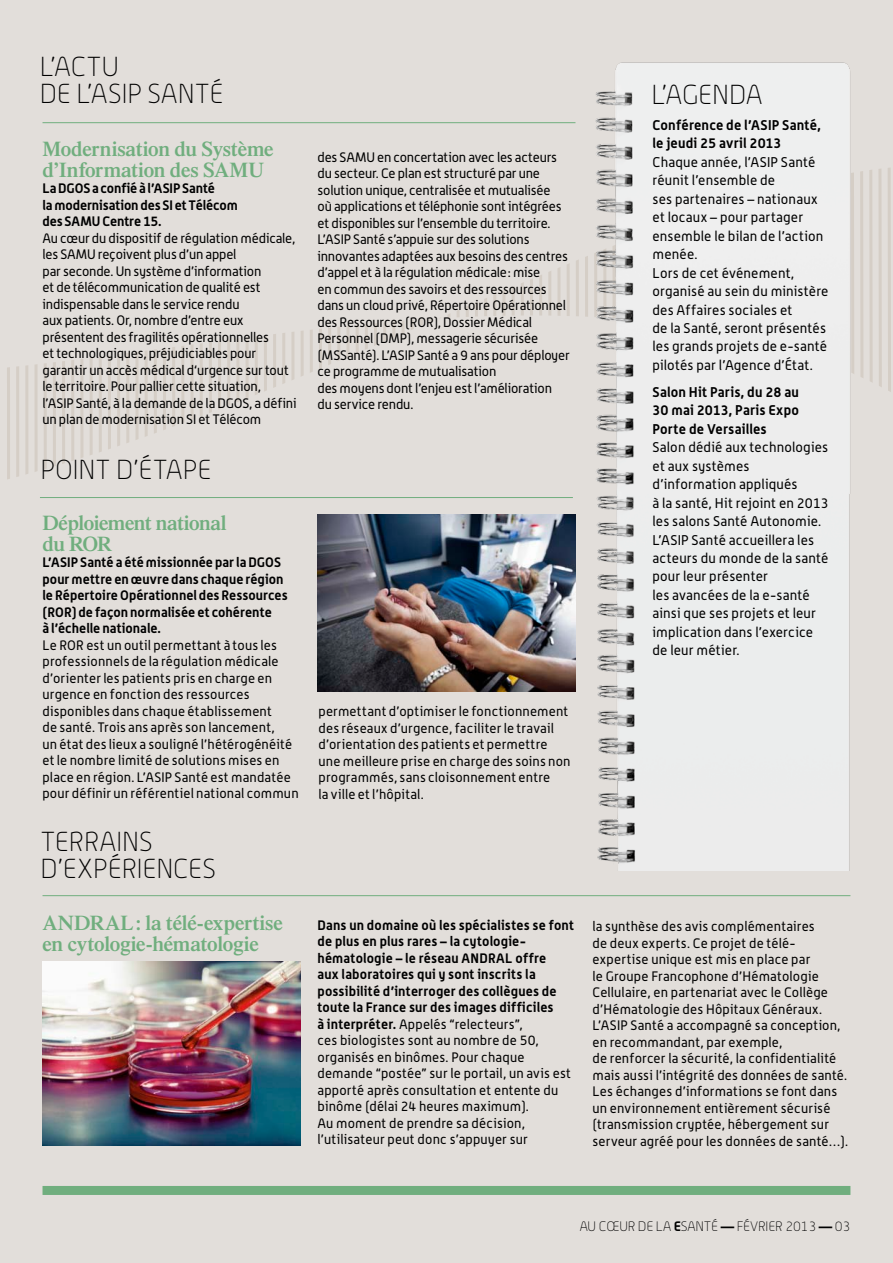
<style>
.page{position:relative;width:893px;height:1263px;background:#e2deda}
.page>*{position:absolute;margin:0;border:0;box-sizing:border-box;transform-origin:0 0}
.t1{font:100 27px/27px "Alwyn";letter-spacing:-.005em;color:#000}
.t2{font:600 21px/21px "Times";letter-spacing:-.01em;color:#70ae7e}
.t3{font:13.8px/18.5px "Alwyn";letter-spacing:.015em;color:#000}
.t4{font:700 13.8px/18.5px "Alwyn";letter-spacing:.015em;color:#000}
.t5{font:13.5px/16.5px "Alwyn";letter-spacing:.01em;color:#000}
.t6{font:13.5px/16.5px "Alwyn";letter-spacing:-.01em;color:#000}
.t7{font:700 13.5px/16.5px "Alwyn";letter-spacing:.005em;color:#000}
.t8{font:100 13.5px "Alwyn";letter-spacing:-.01em;color:#000}
.s1{font-weight:700}
</style>
<div class="page">
<svg style="left:557px;top:267px;width:4px;height:49px"></svg>
<svg style="left:548px;top:271px;width:3px;height:45px"></svg>
<hr style="left:539px;top:166px;width:3px;height:314px;background:#e2dad0">
<hr style="left:530px;top:166px;width:3px;height:314px;background:#e2dad0">
<hr style="left:521px;top:166px;width:3px;height:314px;background:#e2dad0">
<svg style="left:512px;top:286px;width:3px;height:30px"></svg>
<hr style="left:493px;top:166px;width:3px;height:314px;background:#e2dad0">
<hr style="left:484px;top:166px;width:3px;height:314px;background:#e2dad0">
<hr style="left:475px;top:166px;width:3px;height:314px;background:#e2dad0">
<hr style="left:466px;top:166px;width:3px;height:314px;background:#e2dad0">
<hr style="left:438px;top:166px;width:3px;height:314px;background:#e2dad0">
<hr style="left:429px;top:166px;width:3px;height:314px;background:#e2dad0">
<hr style="left:420px;top:166px;width:3px;height:314px;background:#e2dad0">
<hr style="left:411px;top:166px;width:3px;height:314px;background:#e2dad0">
<hr style="left:383px;top:166px;width:3px;height:314px;background:#e2dad0">
<hr style="left:374px;top:166px;width:3px;height:314px;background:#e2dad0">
<hr style="left:365px;top:166px;width:3px;height:314px;background:#e2dad0">
<svg style="left:356px;top:325px;width:3px;height:28px"></svg>
<hr style="left:337px;top:166px;width:3px;height:314px;background:#e2dad0">
<hr style="left:328px;top:166px;width:3px;height:314px;background:#e2dad0">
<hr style="left:319px;top:166px;width:3px;height:314px;background:#e2dad0">
<hr style="left:310px;top:166px;width:3px;height:314px;background:#e2dad0">
<svg style="left:301px;top:331px;width:3px;height:45px"></svg>
<svg style="left:291px;top:332px;width:3px;height:48px"></svg>
<hr style="left:282px;top:166px;width:3px;height:314px;background:#e2dad0">
<hr style="left:273px;top:166px;width:3px;height:314px;background:#e2dad0">
<hr style="left:264px;top:166px;width:3px;height:314px;background:#e2dad0">
<hr style="left:255px;top:166px;width:3px;height:314px;background:#e2dad0">
<svg style="left:246px;top:337px;width:3px;height:62px"></svg>
<svg style="left:236px;top:338px;width:3px;height:64px"></svg>
<hr style="left:227px;top:166px;width:3px;height:314px;background:#e2dad0">
<hr style="left:218px;top:166px;width:3px;height:314px;background:#e2dad0">
<hr style="left:209px;top:166px;width:3px;height:314px;background:#e2dad0">
<hr style="left:200px;top:166px;width:3px;height:314px;background:#e2dad0">
<svg style="left:191px;top:345px;width:3px;height:75px"></svg>
<hr style="left:181px;top:166px;width:3px;height:314px;background:#e2dad0">
<hr style="left:172px;top:166px;width:3px;height:314px;background:#e2dad0">
<hr style="left:163px;top:166px;width:3px;height:314px;background:#e2dad0">
<hr style="left:154px;top:166px;width:3px;height:314px;background:#e2dad0">
<svg style="left:145px;top:351px;width:3px;height:86px"></svg>
<svg style="left:135px;top:352px;width:4px;height:88px"></svg>
<hr style="left:126px;top:166px;width:3px;height:314px;background:#e2dad0">
<hr style="left:117px;top:166px;width:3px;height:314px;background:#e2dad0">
<hr style="left:108px;top:166px;width:3px;height:314px;background:#e2dad0">
<hr style="left:99px;top:166px;width:3px;height:314px;background:#e2dad0">
<svg style="left:90px;top:358px;width:3px;height:97px"></svg>
<svg style="left:80px;top:359px;width:3px;height:99px"></svg>
<hr style="left:71px;top:166px;width:3px;height:314px;background:#e2dad0">
<hr style="left:62px;top:166px;width:3px;height:314px;background:#e2dad0">
<hr style="left:53px;top:166px;width:3px;height:314px;background:#e2dad0">
<hr style="left:44px;top:166px;width:3px;height:314px;background:#e2dad0">
<svg style="left:35px;top:364px;width:3px;height:108px"></svg>
<hr style="left:25px;top:166px;width:3px;height:314px;background:#e2dad0">
<hr style="left:16px;top:166px;width:3px;height:314px;background:#e2dad0">
<hr style="left:7px;top:166px;width:3px;height:314px;background:#e2dad0">
<img style="left:563px;top:62px;width:328px;height:809px">
<hr style="left:43px;top:122px;width:532px;height:1px;background:#70ae7e">
<hr style="left:43px;top:895px;width:807px;height:1px;background:#70ae7e">
<hr style="left:40px;top:497px;width:533px;height:1px;background:#70ae7e">
<div style="left:43px;top:1186px;width:807px;height:9px;background:#70ae7e"></div>
<img style="left:43px;top:962px;width:257px;height:183px">
<img style="left:317px;top:514px;width:258px;height:178px">
<h1 class="t1" style="left:40px;top:52px;width:185px">L’AC TU<br>DE L’ASI P SANTÉ</h1>
<h2 class="t2" style="left:43px;top:138px;width:233px">Modernisation du Système d’Information des SAMU</h2>
<p class="t7" style="left:43px;top:180px;width:197px">La DGOS a confié à l’ASIP Santé<br>la modernisation des SI et Télécom des SAMU Centre 15.</p>
<p class="t6" style="left:43px;top:230px;width:255px">Au cœur du dispositif de régulation médicale, les SAMU reçoivent plus d’un appel<br>par seconde. Un système d’information<br>et de télécommunication de qualité est indispensable dans le service rendu<br>aux patients. Or, nombre d’entre eux présentent des fragilités opérationnelles<br>et technologiques, préjudiciables pour garantir un accès médical d‘urgence sur tout le territoire. Pour pallier cette situation,<br>l’ASIP Santé, à la demande de la DGOS, a défini un plan de modernisation SI et Télécom</p>
<h1 class="t1" style="left:40px;top:456px;width:142px">POINT D’ÉTAPE</h1>
<h2 class="t2" style="left:43px;top:511px;width:186px">Déploiement national du ROR</h2>
<p class="t7" style="left:43px;top:554px;width:247px">L’ASIP Santé a été missionnée par la DGOS pour mettre en œuvre dans chaque région le Répertoire Opérationnel des Ressources (ROR) de façon normalisée et cohérente<br>à l’échelle nationale.</p>
<p class="t5" style="left:42px;top:637px;width:258px">Le ROR est un outil permettant à tous les professionnels de la régulation médicale d’orienter les patients pris en charge en urgence en fonction des ressources disponibles dans chaque établissement<br>de santé. Trois ans après son lancement,<br>un état des lieux a souligné l’hétérogénéité et le nombre limité de solutions mises en place en région. L’ASIP Santé est mandatée pour définir un référentiel national commun</p>
<h1 class="t1" style="left:40px;top:828px;width:177px;text-align:center">INS<br>D’EXPÉRIENCES</h1>
<h1 class="t1" style="left:40px;top:828px;width:31px">TERRA</h1>
<p class="t6" style="left:317px;top:148px;width:254px">des SAMU en concertation avec les acteurs du secteur. Ce plan est structuré par une solution unique, centralisée et mutualisée<br>où applications et téléphonie sont intégrées et disponibles sur l’ensemble du territoire.<br>L’ASIP Santé s’appuie sur des solutions innovantes adaptées aux besoins des centres d’appel et à la régulation médicale : mise<br>en commun des savoirs et des ressources dans un cloud privé, Répertoire Opérationnel des Ressources (ROR), Dossier Médical Personnel (DMP), messagerie sécurisée (MSSanté). L’ASIP Santé a 9 ans pour déployer ce programme de mutualisation<br>des moyens dont l’enjeu est l’amélioration du service rendu.</p>
<p class="t5" style="left:319px;top:703px;width:253px">permettant d’optimiser le fonctionnement des réseaux d’urgence, faciliter le travail d’orientation des patients et permettre une meilleure prise en charge des soins non programmés, sans cloisonnement entre<br>la ville etl’hôpital.</p>
<h1 class="t1" style="left:651px;top:81px;width:94px">L’AGENDA</h1>
<p class="t4" style="left:652px;top:115px;width:170px">Conférence de l’ASIP Santé, le jeudi 25 avril 2013</p>
<p class="t3" style="left:652px;top:152px;width:178px">Chaque année, l’ASIP Santé réunit l’ensemble de<br>ses partenaires – nationaux et locaux – pour partager ensemble le bilan de l’action menée.<br>Lors de cet événement, organisé au sein du ministère des Affaires sociales et<br>de la Santé, seront présentés les grands projets de e-santé pilotés par l’Agence d’État.</p>
<p class="t4" style="left:652px;top:382px;width:148px;text-align:justify">Salon Hit Paris, du 28 au 30 mai 2013, Paris Expo Porte de Versailles</p>
<p class="t3" style="left:652px;top:438px;width:178px">Salon dédié aux technologies et aux systèmes d’information appliqués<br>à la santé, Hit rejoint en 2013 les salons Santé Autonomie.<br>L’ASIP Santé accueillera les acteurs du monde de la santé pour leur présenter<br>les avancées de la e-santé ainsi que ses projets et leur implication dans l’exercice de leur métier.</p>
<h2 class="t2" style="left:43px;top:912px;width:242px">ANDRAL: la télé-expertise en cytologie-hématologie</h2>
<p class="t5" style="left:592px;top:918px;width:257px">la synthèse des avis complémentaires<br>de deux experts. Ce projet de télé&shy;expertise unique est mis en place par<br>le Groupe Francophone d’Hématologie Cellulaire, en partenariat avec le Collège d’Hématologie des Hôpitaux Généraux.<br>L’ASIP Santé a accompagné sa conception, en recommandant, par exemple,<br>de renforcer la sécurité, la confidentialité mais aussi l’intégrité des données de santé.<br>Les échanges d’informations se font dans un environnement entièrement sécurisé (transmission cryptée, hébergement sur serveur agréé pour les données de santé…).</p>
<p class="t5" style="left:317px;top:917px;width:258px"><span class="s1">Dans un domaine où les spécialistes se font de plus en plus rares – la cytologie&shy;hématologie – le réseau ANDRAL offre<br>aux laboratoires qui y sont inscrits la possibilité d’interroger des collègues de toute la France sur des images difficiles<br>à interpréter.</span> Appelés “relecteurs”,<br>ces biologistes sont au nombre de 50, organisés en binômes. Pour chaque demande “postée” sur le portail, un avis est apporté après consultation et entente du binôme (délai 24 heures maximum).<br>Au moment de prendre sa décision, l’utilisateur peut donc s’appuyer sur</p>
<p class="t8" style="left:580px;top:1219px;width:272px">AU CŒUR DE LA <span class="s1">e</span>SANTÉ <span class="s1">—</span> FÉVRIER 2013 <span class="s1">—</span> 03</p>
</div>
